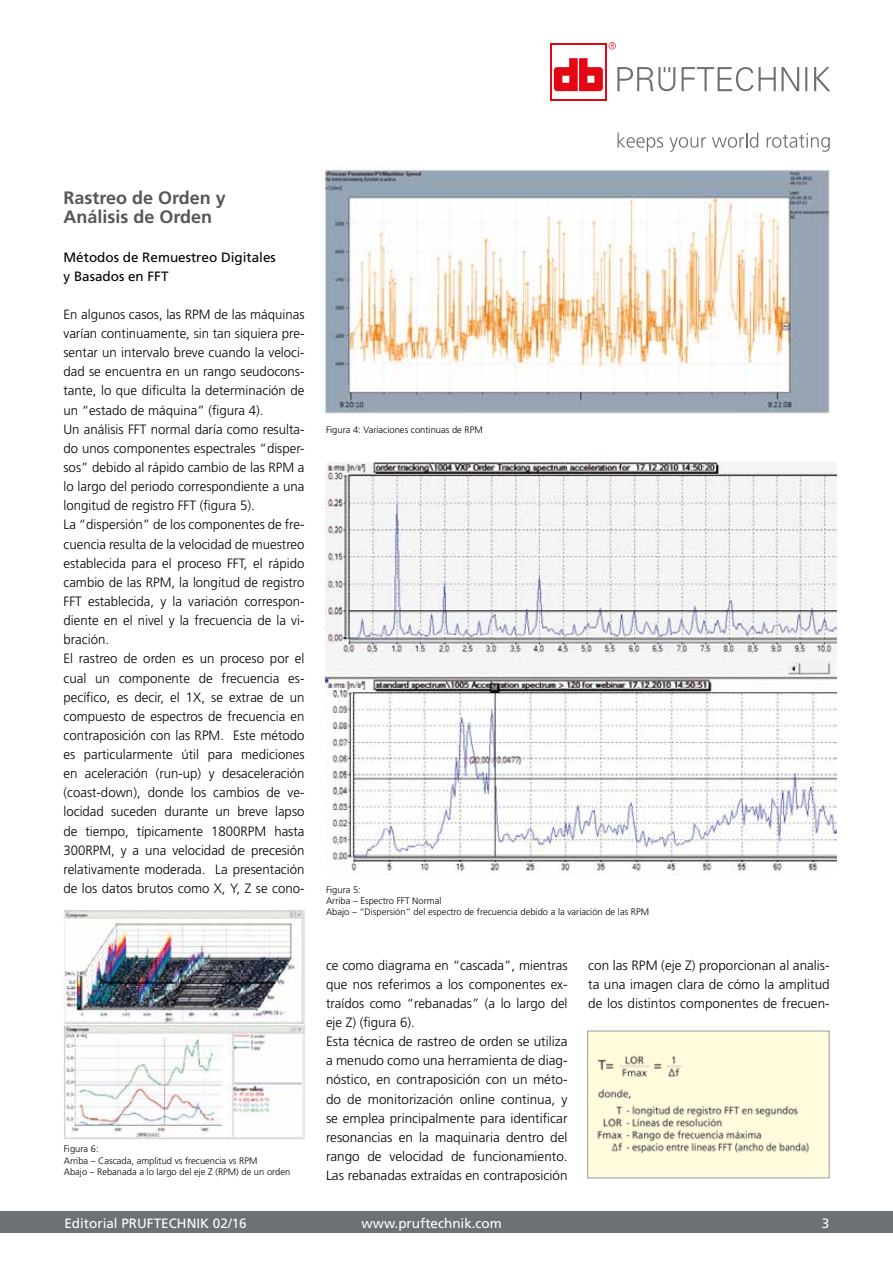
<style>
.page{position:relative;width:893px;height:1263px;background:#fff}
.page>*{position:absolute;margin:0;border:0;box-sizing:border-box;transform-origin:0 0}
.t1{font:700 18px/19.2px "Frutiger";color:#575756}
.t2{font:300 13.5px/19.2px "Frutiger";color:#000}
.t3{font:13.5px "Frutiger";color:#fff}
.t4{font:13.5px/19.2px "Frutiger";color:#000}
.t5{font:300 13.35px/19.2px "Frutiger";color:#000;text-align:justify}
.t6{font:300 9.3px/11.2px "Frutiger";color:#000}
</style>
<div class="page">
<div style="left:0;top:1211px;width:893px;height:22px;background:#6c7175"></div>
<div style="left:587px;top:1031px;width:243px;height:147px;background:#fffbdc;border:1px solid #9d9d9c"></div>
<img style="left:322px;top:167px;width:509px;height:247px">
<img style="left:325px;top:462px;width:511px;height:414px">
<img style="left:64px;top:910px;width:241px;height:229px">
<img style="left:597px;top:1055px;width:212px;height:99px">
<svg style="left:609px;top:42px;width:7px;height:7px"></svg>
<svg style="left:617px;top:67px;width:213px;height:24px"></svg>
<hr style="left:550px;top:44px;width:56px;height:1px;background:#e30613">
<hr style="left:550px;top:44px;width:2px;height:57px;background:#e30613">
<hr style="left:605px;top:44px;width:1px;height:57px;background:#e30613">
<hr style="left:550px;top:99px;width:56px;height:2px;background:#e30613">
<svg style="left:554px;top:58px;width:49px;height:33px"></svg>
<svg style="left:618px;top:133px;width:45px;height:19px"></svg>
<svg style="left:669px;top:137px;width:37px;height:15px"></svg>
<svg style="left:712px;top:133px;width:46px;height:15px"></svg>
<svg style="left:767px;top:133px;width:63px;height:19px"></svg>
<h1 class="t1" style="left:63px;top:188px;width:164px">Rastreo de Orden y<br>Análisis de Orden</h1>
<p class="t4" style="left:63px;top:247px;width:214px">Métodos de Remuestreo Digitales y Basados en FFT</p>
<p class="t5" style="left:63px;top:305px;width:242px">En algunos casos, las RPM de las máquinas varían continuamente, sin tan siquiera pre&shy;sentar un intervalo breve cuando la veloci&shy;dad se encuentra en un rango seudocons&shy;tante, lo que dificulta la determinación de un “estado de máquina” (figura 4).</p>
<p class="t2" style="left:63px;top:420px;width:242px">Un análisis FFT normal daría como resulta&shy;do unos componentes espectrales “disper&shy;sos” debido al rápido cambio de las RPM a lo largo del periodo correspondiente a una longitud de registro FFT (figura 5).<br>La “dispersión” de los componentes de fre&shy;cuencia resulta de la velocidad de muestreo establecida para el proceso FFT, el rápido cambio de las RPM, la longitud de registro FFT establecida, y la variación correspon&shy;diente en el nivel y la frecuencia de la vi&shy;bración.<br>El rastreo de orden es un proceso por el cual un componente de frecuencia es&shy;pecífico, es decir, el 1X, se extrae de un compuesto de espectros de frecuencia en contraposición con las RPM. Este método es particularmente útil para mediciones en aceleración (run-up) y desaceleración (coast-down), donde los cambios de ve&shy;locidad suceden durante un breve lapso de tiempo, típicamente 1800RPM hasta 300RPM, y a una velocidad de precesión relativamente moderada. La presentación de los datos brutos como X, Y, Z se cono-</p>
<p class="t6" style="left:64px;top:1144px;width:228px">Figura 6:<br>Arriba – Cascada, amplitud vs frecuencia vs RPM<br>Abajo – Rebanada a lo largo del eje Z (RPM) de un orden</p>
<p class="t6" style="left:326px;top:424px;width:158px">Figura 4: Variaciones continuas de RPM</p>
<p class="t6" style="left:326px;top:884px;width:325px">Figura 5:<br>Arriba – Espectro FFT Normal<br>Abajo – “Dispersión” del espectro de frecuencia debido a la variación de las RPM</p>
<p class="t2" style="left:326px;top:955px;width:243px">ce como diagrama en “cascada”, mientras que nos referimos a los componentes ex&shy;traídos como “rebanadas” (a lo largo del eje Z) (figura 6).<br>Esta técnica de rastreo de orden se utiliza a menudo como una herramienta de diag&shy;nóstico, en contraposición con un méto&shy;do de monitorización online continua, y se emplea principalmente para identificar resonancias en la maquinaria dentro del rango de velocidad de funcionamiento.<br>Las rebanadas extraídas en contraposición</p>
<p class="t2" style="left:588px;top:955px;width:243px;text-align:justify">con las RPM (eje Z) proporcionan al analis&shy;ta una imagen clara de cómo la amplitud de los distintos componentes de frecuen-</p>
<p class="t3" style="left:64px;top:1215px;width:184px">Editorial PRUFTECHNIK 02/16</p>
<p class="t3" style="left:362px;top:1215px;width:142px">www.pruftechnik.com</p>
<p class="t3" style="left:822px;top:1215px;width:9px">3</p>
</div>
